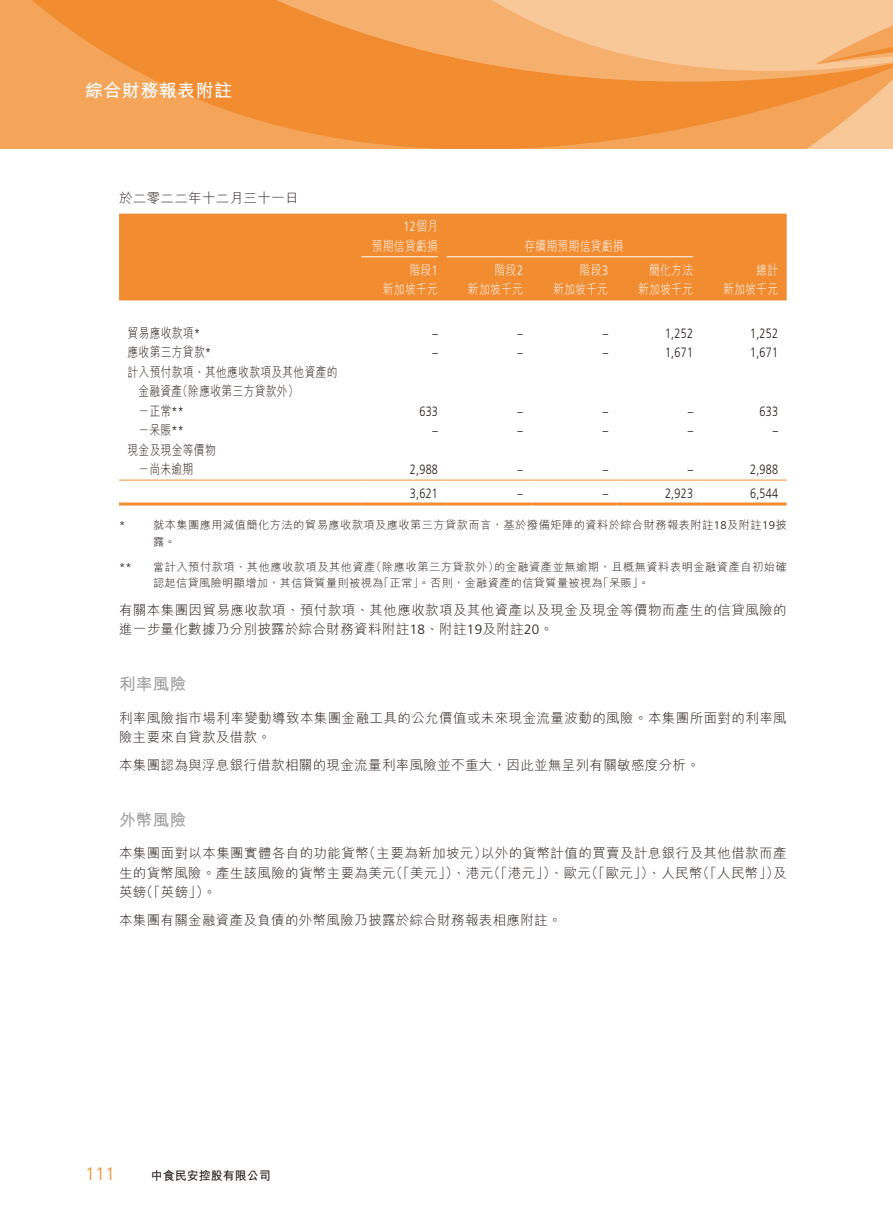
<style>
.page{position:relative;width:893px;height:1212px;background:#fff}
.page>*{position:absolute;margin:0;border:0;box-sizing:border-box;transform-origin:0 0}
.t1{font:700 18px "M Hei HK";letter-spacing:.025em;color:#fff}
.t2{font:300 18px "Frutiger LT Std";color:#f18c31}
.t3{font:700 16.5px "M Hei HK";letter-spacing:.025em;color:#a0a0a1}
.t4{font:300 13.5px/19.5px "M Hei HK";letter-spacing:.025em;color:#231916}
.t5{font:300 13.5px/19.5px "M Hei HK";letter-spacing:.025em;color:#231916;scale:.8 1}
.t6{font:300 13.5px "Frutiger LT Std";letter-spacing:.025em;color:#231916;scale:.8 1}
.t7{font:300 13.5px "M Hei HK";letter-spacing:.025em;color:#fff;scale:.8 1}
.t8{font:300 13.5px "Frutiger LT Std";color:#fff;scale:.8 1}
.t9{font:700 12px "M Hei HK";color:#231916}
.t10{font:300 11.25px "M Hei HK";letter-spacing:.04em;color:#231916}
.t11{font:300 11.25px "Frutiger LT Std";color:#231916}
.s1{font-family:"Frutiger LT Std"}
.s2{font-family:"M Hei HK"}
</style>
<div class="page">
<svg style="left:0;top:0;width:893px;height:148px;background:#f3a155"></svg>
<div style="left:119px;top:214px;width:668px;height:86px;background:#f18c31"></div>
<hr style="left:361px;top:256px;width:77px;height:1px;background:#fff">
<hr style="left:446px;top:256px;width:247px;height:1px;background:#fff">
<hr style="left:119px;top:480px;width:242px;height:1px;background:#f18c31">
<hr style="left:361px;top:480px;width:85px;height:1px;background:#f18c31">
<hr style="left:446px;top:480px;width:85px;height:1px;background:#f18c31">
<hr style="left:531px;top:480px;width:86px;height:1px;background:#f18c31">
<hr style="left:617px;top:480px;width:85px;height:1px;background:#f18c31">
<hr style="left:702px;top:480px;width:85px;height:1px;background:#f18c31">
<hr style="left:119px;top:502px;width:242px;height:3px;background:#f18c31">
<hr style="left:361px;top:502px;width:85px;height:3px;background:#f18c31">
<hr style="left:446px;top:502px;width:85px;height:3px;background:#f18c31">
<hr style="left:531px;top:502px;width:86px;height:3px;background:#f18c31">
<hr style="left:617px;top:502px;width:85px;height:3px;background:#f18c31">
<hr style="left:702px;top:502px;width:85px;height:3px;background:#f18c31">
<h1 class="t1" style="left:85px;top:77px;width:149px">綜合財務報表附註</h1>
<p class="t4" style="left:119px;top:188px;width:181px">於二零二二年十二月三十一日</p>
<p class="t5" style="left:128px;top:323px;width:92px">貿易應收款項<span class="s1">*</span></p>
<p class="t5" style="left:128px;top:342px;width:106px">應收第三方貸款<span class="s1">*</span></p>
<p class="t5" style="left:128px;top:362px;width:264px">計入預付款項、其他應收款項及其他資產的</p>
<p class="t5" style="left:177px;top:381px;width:153px">（除應收第三方貸款外(</p>
<p class="t5" style="left:138px;top:381px;width:57px">金融資產</p>
<p class="t5" style="left:138px;top:401px;width:58px">－正常 <span class="s1">**</span></p>
<p class="t5" style="left:128px;top:420px;width:112px;text-indent:11px">－呆賬 <span class="s1">**<br></span>現金及現金等價物</p>
<p class="t5" style="left:138px;top:459px;width:70px">－尚未逾期</p>
<p class="t8" style="left:404px;top:219px;width:45px">12<span class="s2">個月</span></p>
<p class="t7" style="left:372px;top:239px;width:84px">預期信貸虧損</p>
<p class="t7" style="left:524px;top:239px;width:126px">存續期預期信貸虧損</p>
<p class="t7" style="left:410px;top:263px;width:37px">階段<span class="s1">1</span></p>
<p class="t7" style="left:495px;top:263px;width:37px">階段<span class="s1">2</span></p>
<p class="t7" style="left:580px;top:263px;width:37px">階段<span class="s1">3</span></p>
<p class="t7" style="left:649px;top:263px;width:57px">簡化方法</p>
<p class="t7" style="left:756px;top:263px;width:29px">總計</p>
<p class="t7" style="left:383px;top:283px;width:70px">新加坡千元</p>
<p class="t7" style="left:468px;top:283px;width:70px">新加坡千元</p>
<p class="t7" style="left:553px;top:283px;width:70px">新加坡千元</p>
<p class="t7" style="left:638px;top:283px;width:70px">新加坡千元</p>
<p class="t7" style="left:723px;top:283px;width:70px">新加坡千元</p>
<p class="t6" style="left:433px;top:325px;width:8px">–</p>
<p class="t6" style="left:518px;top:325px;width:8px">–</p>
<p class="t6" style="left:603px;top:325px;width:8px">–</p>
<p class="t6" style="left:665px;top:325px;width:37px">1,252</p>
<p class="t6" style="left:750px;top:325px;width:37px">1,252</p>
<p class="t6" style="left:433px;top:345px;width:8px">–</p>
<p class="t6" style="left:518px;top:345px;width:8px">–</p>
<p class="t6" style="left:603px;top:345px;width:8px">–</p>
<p class="t6" style="left:665px;top:345px;width:37px">1,671</p>
<p class="t6" style="left:750px;top:345px;width:37px">1,671</p>
<p class="t6" style="left:419px;top:403px;width:25px">633</p>
<p class="t6" style="left:518px;top:403px;width:8px">–</p>
<p class="t6" style="left:603px;top:403px;width:8px">–</p>
<p class="t6" style="left:688px;top:403px;width:8px">–</p>
<p class="t6" style="left:760px;top:403px;width:25px">633</p>
<p class="t6" style="left:433px;top:423px;width:8px">–</p>
<p class="t6" style="left:518px;top:423px;width:8px">–</p>
<p class="t6" style="left:603px;top:423px;width:8px">–</p>
<p class="t6" style="left:688px;top:423px;width:8px">–</p>
<p class="t6" style="left:773px;top:423px;width:8px">–</p>
<p class="t6" style="left:410px;top:462px;width:37px">2,988</p>
<p class="t6" style="left:518px;top:462px;width:8px">–</p>
<p class="t6" style="left:603px;top:462px;width:8px">–</p>
<p class="t6" style="left:688px;top:462px;width:8px">–</p>
<p class="t6" style="left:750px;top:462px;width:37px">2,988</p>
<p class="t11" style="left:119px;top:519px;width:8px">*</p>
<p class="t11" style="left:119px;top:560px;width:14px">**</p>
<p class="t6" style="left:410px;top:486px;width:37px">3,621</p>
<p class="t10" style="left:153px;top:519px;width:635px">就本集團應用減值簡化方法的貿易應收款項及應收第三方貸款而言，基於撥備矩陣的資料於綜合財務報表附註<span class="s1">18</span>及附註<span class="s1">19</span>披</p>
<p class="t6" style="left:665px;top:486px;width:37px">2,923</p>
<p class="t6" style="left:750px;top:486px;width:37px">6,544</p>
<p class="t6" style="left:518px;top:486px;width:8px">–</p>
<p class="t6" style="left:603px;top:486px;width:8px">–</p>
<p class="t10" style="left:153px;top:536px;width:24px">露。</p>
<p class="t10" style="left:370px;top:561px;width:130px">（除應收第三方貸款外）</p>
<p class="t10" style="left:153px;top:561px;width:224px">當計入預付款項、其他應收款項及其他資產</p>
<p class="t10" style="left:494px;top:561px;width:294px">的金融資產並無逾期，且概無資料表明金融資產自初始確</p>
<p class="t10" style="left:153px;top:577px;width:232px">認起信貸風險明顯增加，其信貸質量則被視為</p>
<p class="t4" style="left:119px;top:600px;width:669px">有關本集團因貿易應收款項、預付款項、其他應收款項及其他資產以及現金及現金等價物而產生的信貸風險的進一步量化數據乃分別披露於綜合財務資料附註<span class="s1">18</span>、附註<span class="s1">19</span>及附註<span class="s1">20</span>。</p>
<p class="t10" style="left:378px;top:577px;width:226px">「正常」。否則，金融資產的信貸質量被視為</p>
<p class="t10" style="left:597px;top:577px;width:53px">「呆賬。「</p>
<p class="t3" style="left:119px;top:672px;width:69px">利率風險</p>
<p class="t4" style="left:119px;top:708px;width:669px">利率風險指市場利率變動導致本集團金融工具的公允價值或未來現金流量波動的風險。本集團所面對的利率風險主要來自貸款及借款。</p>
<p class="t4" style="left:119px;top:755px;width:582px">本集團認為與浮息銀行借款相關的現金流量利率風險並不重大，因此並無呈列有關敏感度分析。</p>
<p class="t3" style="left:119px;top:808px;width:69px">外幣風險</p>
<p class="t4" style="left:363px;top:843px;width:126px">（主要為新加坡元）</p>
<p class="t4" style="left:119px;top:843px;width:251px">本集團面對以本集團實體各自的功能貨幣</p>
<p class="t4" style="left:481px;top:843px;width:307px">以外的貨幣計值的買賣及計息銀行及其他借款而產</p>
<p class="t4" style="left:140px;top:863px;width:257px;text-indent:-21px">生的貨幣風險。產生該風險的貨幣主要為美元（「英鎊 。(「</p>
<p class="t4" style="left:389px;top:863px;width:106px">（「美元」）、港元</p>
<p class="t4" style="left:487px;top:863px;width:106px">（「港元」）、歐元</p>
<p class="t4" style="left:585px;top:863px;width:119px">（「歐元」）、人民幣</p>
<p class="t4" style="left:696px;top:863px;width:85px">（「人民幣」）</p>
<p class="t4" style="left:773px;top:863px;width:15px">及</p>
<p class="t4" style="left:119px;top:878px;width:444px;line-height:28px">英鎊<br>本集團有關金融資產及負債的外幣風險乃披露於綜合財務報表相應附註。</p>
<h1 class="t2" style="left:85px;top:1164px;width:32px">111</h1>
<p class="t9" style="left:151px;top:1167px;width:121px">中食民安控股有限公司</p>
</div>
